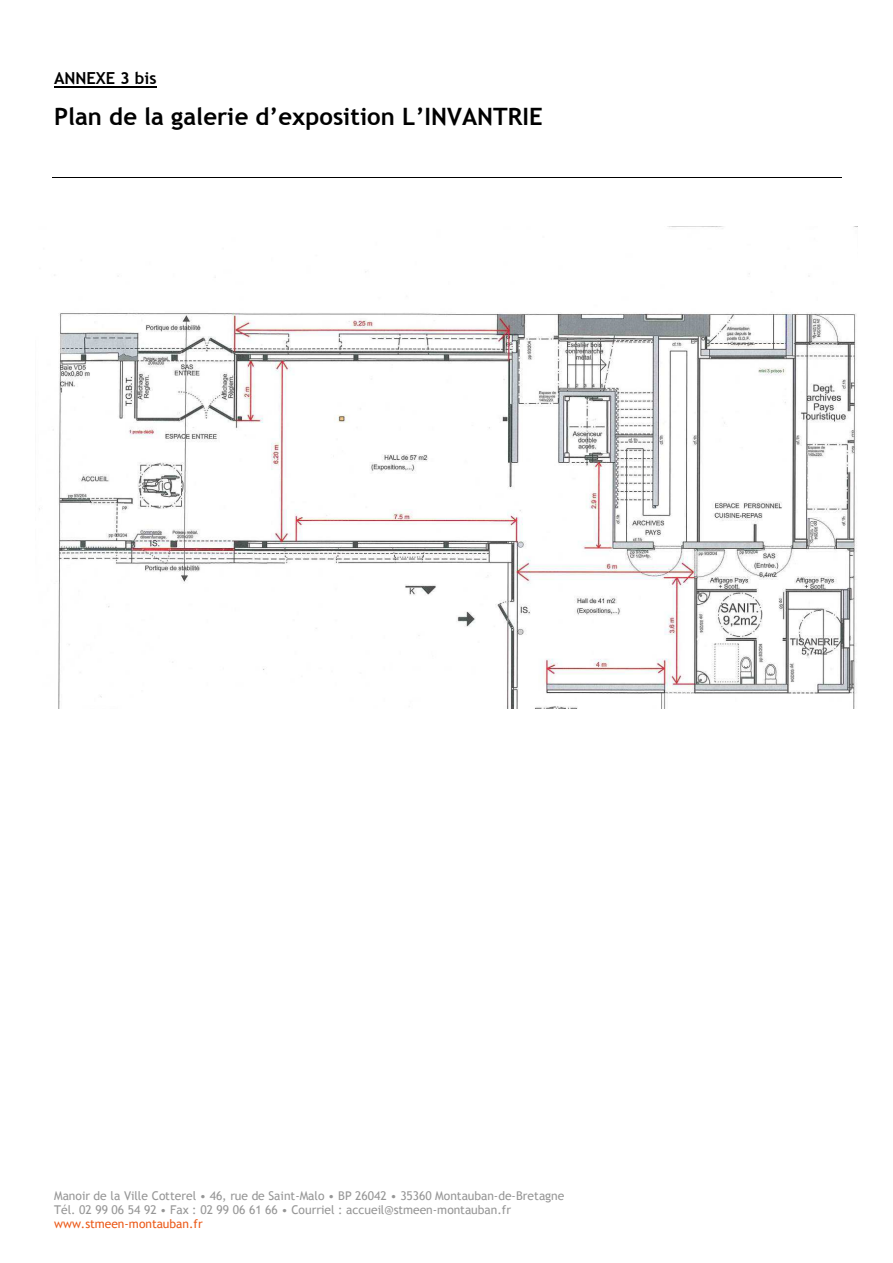
<style>
.page{position:relative;width:893px;height:1263px;background:#fff}
.page>*{position:absolute;margin:0;border:0;box-sizing:border-box;transform-origin:0 0}
.t1{font:700 24px "Trebuchet MS";color:#000}
.t2{font:700 16.5px "Trebuchet MS";letter-spacing:-.005em;color:#000}
.t3{font:12px/14.1px "Trebuchet MS";color:#969696}
.t4{font:12px "Trebuchet MS";color:#eb5a19}
</style>
<div class="page">
<img style="left:39px;top:226px;width:818px;height:482px">
<hr style="left:54px;top:86px;width:103px;height:1px;background:#000">
<hr style="left:52px;top:177px;width:789px;height:1px;background:#000">
<h2 class="t2" style="left:54px;top:71px;width:104px">ANNEXE 3 bis</h2>
<h1 class="t1" style="left:54px;top:107px;width:490px">Plan de la galerie d’exposition L’INVANTRIE</h1>
<p class="t3" style="left:54px;top:1189px;width:512px">Manoir de la Ville Cotterel • 46, rue de Saint-Malo • BP 26042 • 35360 Montauban-de-Bretagne<br>Tél. 02 99 06 54 92 • Fax : 02 99 06 61 66 • Courriel : accueil@stmeen-montauban.fr</p>
<p class="t4" style="left:54px;top:1218px;width:150px">www.stmeen-montauban.fr</p>
</div>
